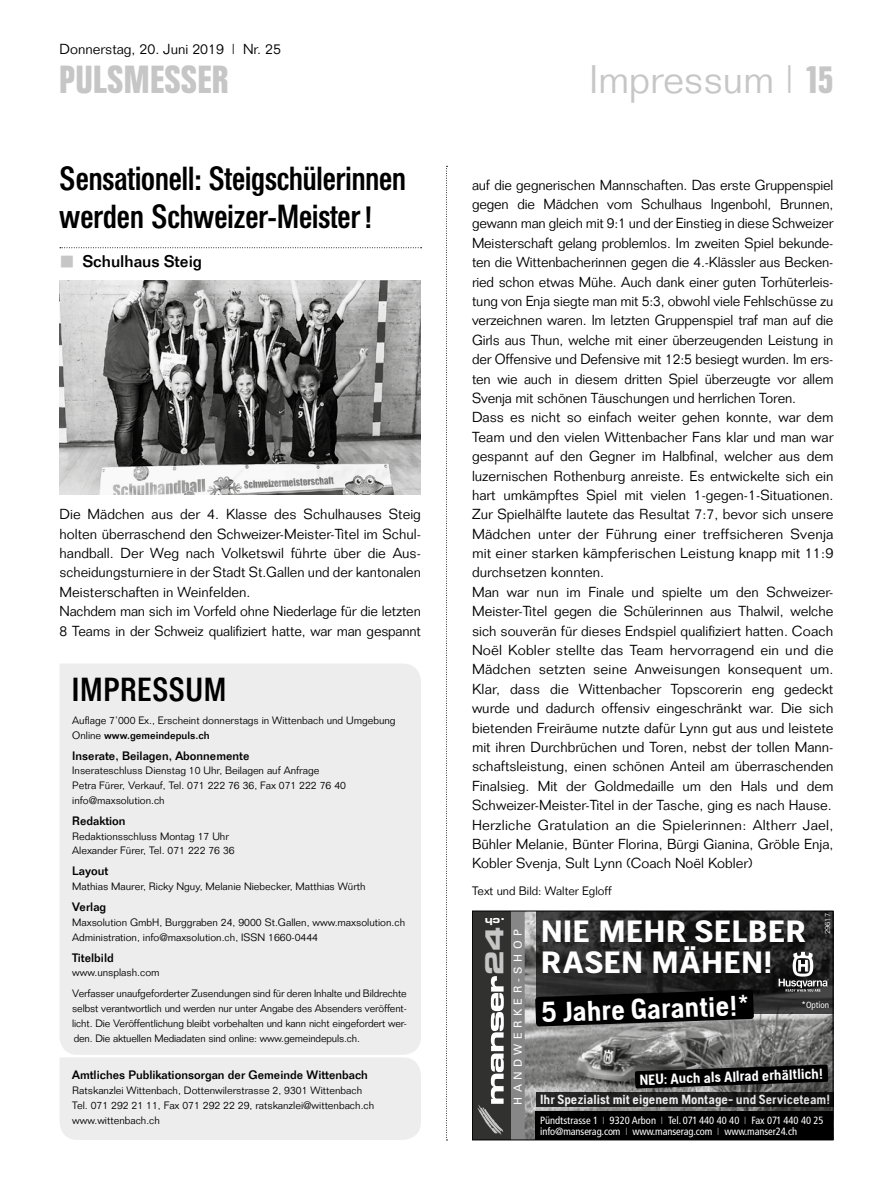
<style>
.page{position:relative;width:893px;height:1191px;background:#fff}
.page>*{position:absolute;margin:0;border:0;box-sizing:border-box;transform-origin:0 0}
.t1{font:300 39px "Folio";color:#c6c6c6}
.t2{font:700 39px "Folio Condensed BQ";letter-spacing:.02em;color:#c6c6c6}
.t3{font:500 33px/38.7px "Folio Condensed BQ";color:#000}
.t4{font:500 33px "Folio Condensed BQ";letter-spacing:.035em;color:#000}
.t5{font:700 30.75px/31.5px "Husqvarna Gothic";letter-spacing:.005em;color:#fff;scale:1.2 1}
.t6{font:700 28.5px "Husqvarna Gothic";color:#fff}
.t7{font:24.9px "Eurostile LT Bold Extended Two";color:#c6c6c6}
.t8{font:500 16.5px "Folio";color:#000}
.t9{font:700 14.55px "Husqvarna Gothic";color:#fff}
.t10{font:300 14.25px/19.4px "Folio";color:#000}
.t11{font:700 13.2px "Husqvarna Gothic";color:#fff}
.t12{font:500 12px "Folio";color:#000}
.t13{font:300 12px "Folio";color:#000}
.t14{font:11.1px "Univers LT";letter-spacing:.39em;color:#fff}
.t15{font:300 10.5px/14.7px "Folio";color:#000}
.t16{font:condensed 10.5px/11.2px "Frutiger LT";letter-spacing:-.01em;color:#fff}
.t17{font:9.75px "Eurostile LT Bold Extended Two";color:#fff}
.t18{font:condensed 9px "Frutiger LT";color:#fff}
.t19{font:300 7.5px "Folio";color:#fff}
.s1{font-weight:500}
.s2{font-family:"Folio Condensed BQ";font-weight:700}
.s3{color:#9d9d9c}
</style>
<div class="page">
<svg style="left:446px;top:166px;width:1px;height:974px"></svg>
<div style="left:60px;top:664px;width:361px;height:390px;background:#ededed"></div>
<div style="left:60px;top:1057px;width:361px;height:82px;background:#ededed"></div>
<svg style="left:60px;top:247px;width:362px;height:1px"></svg>
<img style="left:525px;top:912px;width:306px;height:226px">
<div style="left:536px;top:1111px;width:297px;height:29px;background:#000"></div>
<svg style="left:536px;top:912px;width:295px;height:101px;background:#242424"></svg>
<svg style="left:779px;top:951px;width:50px;height:40px;background:#545454"></svg>
<svg style="left:535px;top:989px;width:219px;height:37px;background:#121212"></svg>
<svg style="left:536px;top:1091px;width:295px;height:15px;background:#232323"></svg>
<div style="left:511px;top:911px;width:14px;height:229px;background:#878787"></div>
<div style="left:472px;top:911px;width:39px;height:229px;background:#313130"></div>
<svg style="left:477px;top:976px;width:27px;height:158px"></svg>
<svg style="left:635px;top:1064px;width:193px;height:24px;background:#1b1b1b"></svg>
<div style="left:472px;top:910px;width:361px;height:230px;border:1px solid #000"></div>
<img style="left:60px;top:280px;width:361px;height:214px">
<p class="t10" style="left:60px;top:39px;width:223px">Donnerstag, 20. Juni 2019 | Nr. 25</p>
<h1 class="t2" style="left:60px;top:58px;width:171px">PULSMESSER</h1>
<h2 class="t3" style="left:60px;top:160px;width:348px">Sensationell: Steigschülerinnen werden Schweizer-Meister!</h2>
<p class="t8" style="left:83px;top:251px;width:121px">Schulhaus Steig</p>
<p class="t10" style="left:60px;top:504px;width:363px">Die Mädchen aus der 4. Klasse des Schulhauses Steig holten überraschend den Schweizer-Meister-Titel im Schul&shy;handball. Der Weg nach Volketswil führte über die Aus&shy;scheidungsturniere in der Stadt St.Gallen und der kantonalen Meisterschaften in Weinfelden.<br>Nachdem man sich im Vorfeld ohne Niederlage für die letzten 8 Teams in der Schweiz qualifiziert hatte, war man gespannt</p>
<h2 class="t4" style="left:72px;top:671px;width:156px">IMPRESSUM</h2>
<p class="t15" style="left:72px;top:713px;width:325px">Auflage 7’000 Ex., Erscheint donnerstags in Wittenbach und Umgebung<br>Online <span class="s1">www.gemeindepuls.ch</span></p>
<p class="t12" style="left:72px;top:748px;width:179px">Inserate, Beilagen, Abonnemente</p>
<p class="t15" style="left:72px;top:763px;width:275px">Inserateschluss Dienstag 10 Uhr, Beilagen auf Anfrage<br>Petra Fürer, Verkauf, Tel. 071 222 76 36, Fax 071 222 76 40 info@maxsolution.ch</p>
<p class="t12" style="left:72px;top:813px;width:55px">Redaktion</p>
<p class="t15" style="left:72px;top:828px;width:164px">Redaktionsschluss Montag 17 Uhr<br>Alexander Fürer, Tel. 071 222 76 36</p>
<p class="t12" style="left:72px;top:864px;width:38px">Layout</p>
<p class="t15" style="left:72px;top:879px;width:295px">Mathias Maurer, Ricky Nguy, Melanie Niebecker, Matthias Würth</p>
<p class="t12" style="left:72px;top:899px;width:36px">Verlag</p>
<p class="t15" style="left:72px;top:915px;width:334px">Maxsolution GmbH, Burggraben 24, 9000 St.Gallen, www.maxsolution.ch<br>Administration, info@maxsolution.ch, ISSN 1660-0444</p>
<p class="t12" style="left:72px;top:950px;width:43px">Titelbild</p>
<p class="t15" style="left:72px;top:962px;width:336px;line-height:21.1px">www.unsplash.com<br>Verfasser unaufgeforderter Zusendungen sind für deren Inhalte und Bildrechte</p>
<p class="t15" style="left:72px;top:1001px;width:336px;text-align:justify">selbst verantwortlich und werden nur unter Angabe des Absenders veröffent&shy;licht. Die Veröffentlichung bleibt vorbehalten und kann nicht eingefordert wer&shy;den. Die aktuellen Mediadaten sind online: www.gemeindepuls.ch.</p>
<p class="t12" style="left:72px;top:1068px;width:297px">Amtliches Publikationsorgan der Gemeinde Wittenbach</p>
<p class="t15" style="left:72px;top:1083px;width:303px">Ratskanzlei Wittenbach, Dottenwilerstrasse 2, 9301 Wittenbach<br>Tel. 071 292 21 11, Fax 071 292 22 29, ratskanzlei@wittenbach.ch www.wittenbach.ch</p>
<h1 class="t1" style="left:589px;top:56px;width:246px">Impressum | <span class="s2">15</span></h1>
<p class="t10" style="left:472px;top:175px;width:363px">auf die gegnerischen Mannschaften. Das erste Gruppenspiel gegen die Mädchen vom Schulhaus Ingenbohl, Brunnen, gewann man gleich mit 9:1 und der Einstieg in diese Schweizer Meisterschaft gelang problemlos. Im zweiten Spiel bekunde&shy;ten die Wittenbacherinnen gegen die 4.-Klässler aus Becken&shy;ried schon etwas Mühe. Auch dank einer guten Torhüterleis&shy;tung von Enja siegte man mit 5:3, obwohl viele Fehlschüsse zu verzeichnen waren. Im letzten Gruppenspiel traf man auf die Girls aus Thun, welche mit einer überzeugenden Leistung in der Offensive und Defensive mit 12:5 besiegt wurden. Im ers&shy;ten wie auch in diesem dritten Spiel überzeugte vor allem Svenja mit schönen Täuschungen und herrlichen Toren.<br>Dass es nicht so einfach weiter gehen konnte, war dem Team und den vielen Wittenbacher Fans klar und man war gespannt auf den Gegner im Halbfinal, welcher aus dem luzernischen Rothenburg anreiste. Es entwickelte sich ein hart umkämpftes Spiel mit vielen 1-gegen-1-Situationen.<br>Zur Spielhälfte lautete das Resultat 7:7, bevor sich unsere Mädchen unter der Führung einer treffsicheren Svenja mit einer starken kämpferischen Leistung knapp mit 11:9 durchsetzen konnten.<br>Man war nun im Finale und spielte um den Schweizer-Meister-Titel gegen die Schülerinnen aus Thalwil, welche sich souverän für dieses Endspiel qualifiziert hatten. Coach Noël Kobler stellte das Team hervorragend ein und die Mädchen setzten seine Anweisungen konsequent um.<br>Klar, dass die Wittenbacher Topscorerin eng gedeckt wurde und dadurch offensiv eingeschränkt war. Die sich bietenden Freiräume nutzte dafür Lynn gut aus und leistete mit ihren Durchbrüchen und Toren, nebst der tollen Mann&shy;schaftsleistung, einen schönen Anteil am überraschenden Finalsieg. Mit der Goldmedaille um den Hals und dem Schweizer-Meister-Titel in der Tasche, ging es nach Hause.<br>Herzliche Gratulation an die Spielerinnen: Altherr Jael, Bühler Melanie, Bünter Florina, Bürgi Gianina, Gröble Enja, Kobler Svenja, Sult Lynn (Coach Noël Kobler)</p>
<p class="t13" style="left:472px;top:884px;width:141px">Text und Bild: Walter Egloff</p>
<p class="t17" style="left:505px;top:928px;width:22px;rotate:-180deg">.ch</p>
<h3 class="t7" style="left:477px;top:975px;width:50px;rotate:-90deg">24</h3>
<p class="t14" style="left:511px;top:1104px;width:177px;rotate:-90deg">HANDWERKER-SHOP</p>
<p class="t19" style="left:823px;top:934px;width:22px;rotate:-90deg">29617</p>
<h3 class="t5" style="left:541px;top:915px;width:223px">NIE MEHR SELBER<br>RASEN MÄHEN!</h3>
<h3 class="t6" style="left:541px;top:996px;width:210px;rotate:-2deg">5 Jahre Garantie!*</h3>
<p class="t18" style="left:801px;top:999px;width:29px">*Option</p>
<p class="t9" style="left:639px;top:1071px;width:185px;rotate:-2deg">NEU: Auch als Allrad erhältlich!</p>
<p class="t11" style="left:540px;top:1091px;width:292px">Ihr Spezialist mit eigenem Montage- und Serviceteam!</p>
<p class="t16" style="left:540px;top:1114px;width:285px">Pündtstrasse 1 <span class="s3">❘</span> 9320 Arbon <span class="s3">❘</span> Tel. 071 440 40 40 <span class="s3">❘</span> Fax 071 440 40 25 info@manserag.com <span class="s3">❘</span> www.manserag.com <span class="s3">❘</span> www.manser24.ch</p>
</div>
